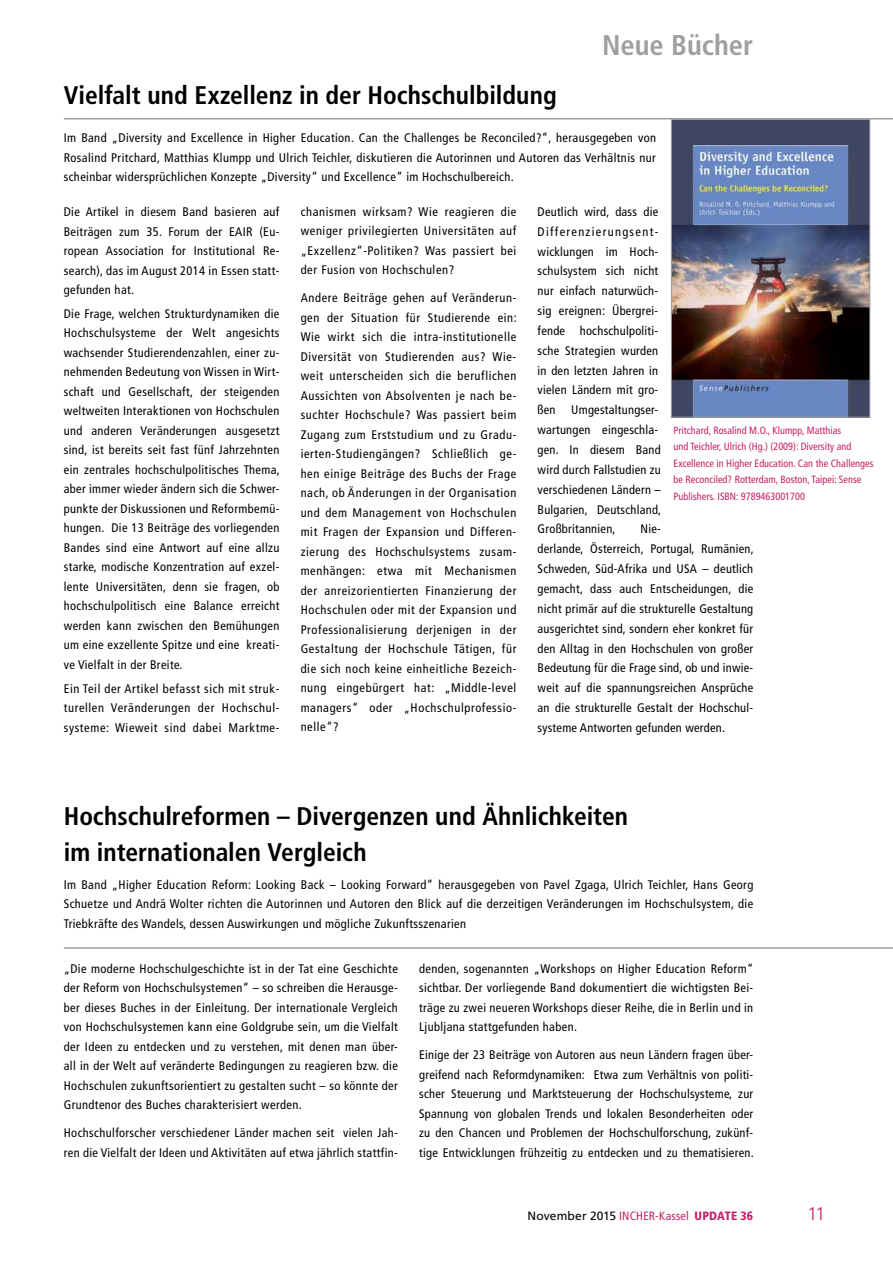
<style>
.page{position:relative;width:893px;height:1263px;background:#fff}
.page>*{position:absolute;margin:0;border:0;box-sizing:border-box;transform-origin:0 0}
.t1{font:700 condensed 28.5px "Frutiger LT Com";color:#9d9fa2}
.t2{font:700 condensed 25.5px/36px "Frutiger LT Com";color:#000}
.t3{font:300 18px "Frutiger LT Com";color:#c81f66}
.t4{font:condensed 12.45px/19.5px "Frutiger LT Com";letter-spacing:.02em;color:#000;text-align:justify}
.t5{font:condensed 12px "Frutiger LT Com";letter-spacing:.015em;color:#c81f66}
.t6{font:condensed 10.5px/16.5px "Frutiger LT Com";letter-spacing:.005em;color:#c81f66}
.s1{font-stretch:normal;color:#000}
.s2{font-weight:900}
</style>
<div class="page">
<img style="left:673px;top:121px;width:195px;height:294px">
<div style="left:671px;top:119px;width:199px;height:298px;border:1px solid #9d9fa2"></div>
<hr style="left:64px;top:118px;width:829px;height:1px;background:#9d9fa2">
<hr style="left:64px;top:947px;width:829px;height:2px;background:#9d9fa2">
<h2 class="t2" style="left:64px;top:77px;width:494px">Vielfalt und Exzellenz in der Hochschulbildung</h2>
<h1 class="t1" style="left:602px;top:28px;width:153px">Neue Bücher</h1>
<p class="t4" style="left:64px;top:128px;width:594px">Im Band „Diversity and Excellence in Higher Education. Can the Challenges be Reconciled?“, herausgegeben von Rosalind Pritchard, Matthias Klumpp und Ulrich Teichler, diskutieren die Autorinnen und Autoren das Verhältnis nur scheinbar widersprüchlichen Konzepte „Diversity“ und Excellence“ im Hochschulbereich.</p>
<p class="t4" style="left:64px;top:202px;width:217px">Die Artikel in diesem Band basieren auf Beiträgen zum 35. Forum der EAIR (Eu&shy;ropean Association for Institutional Re&shy;search), das im August 2014 in Essen statt&shy;gefunden hat.</p>
<p class="t4" style="left:64px;top:304px;width:218px">Die Frage, welchen Strukturdynamiken die Hochschulsysteme der Welt angesichts wachsender Studierendenzahlen, einer zu&shy;nehmenden Bedeutung von Wissen in Wirt&shy;schaft und Gesellschaft, der steigenden weltweiten Interaktionen von Hochschulen und anderen Veränderungen ausgesetzt sind, ist bereits seit fast fünf Jahrzehnten ein zentrales hochschulpolitisches Thema, aber immer wieder ändern sich die Schwer&shy;punkte der Diskussionen und Reformbemü&shy;hungen. Die 13 Beiträge des vorliegenden Bandes sind eine Antwort auf eine allzu starke, modische Konzentration auf exzel&shy;lente Universitäten, denn sie fragen, ob hochschulpolitisch eine Balance erreicht werden kann zwischen den Bemühungen um eine exzellente Spitze und eine kreati&shy;ve Vielfalt in der Breite.</p>
<p class="t4" style="left:64px;top:678px;width:217px">Ein Teil der Artikel befasst sich mit struk&shy;turellen Veränderungen der Hochschul&shy;systeme: Wieweit sind dabei Marktme-</p>
<p class="t4" style="left:301px;top:202px;width:217px">chanismen wirksam? Wie reagieren die weniger privilegierten Universitäten auf „Exzellenz“-Politiken? Was passiert bei der Fusion von Hochschulen?</p>
<p class="t4" style="left:301px;top:288px;width:218px">Andere Beiträge gehen auf Veränderun&shy;gen der Situation für Studierende ein:<br>Wie wirkt sich die intra-institutionelle Diversität von Studierenden aus? Wie&shy;weit unterscheiden sich die beruflichen Aussichten von Absolventen je nach be&shy;suchter Hochschule? Was passiert beim Zugang zum Erststudium und zu Gradu&shy;ierten-Studiengängen? Schließlich ge&shy;hen einige Beiträge des Buchs der Frage nach, ob Änderungen in der Organisation und dem Management von Hochschulen mit Fragen der Expansion und Differen&shy;zierung des Hochschulsystems zusam&shy;menhängen: etwa mit Mechanismen der anreizorientierten Finanzierung der Hochschulen oder mit der Expansion und Professionalisierung derjenigen in der Gestaltung der Hochschule Tätigen, für die sich noch keine einheitliche Bezeich&shy;nung eingebürgert hat: „Middle-level managers“ oder „Hochschulprofessio&shy;nelle“?</p>
<p class="t4" style="left:538px;top:201px;width:122px">Deutlich wird, dass die Differenzierungsent&shy;wicklungen im Hoch&shy;schulsystem sich nicht nur einfach naturwüch&shy;sig ereignen: Übergrei&shy;fende hochschulpoliti&shy;sche Strategien wurden in den letzten Jahren in vielen Ländern mit gro&shy;ßen</p>
<p class="t4" style="left:538px;top:400px;width:125px;text-align:left;text-indent:34px">Umgestaltungser&shy;wartungen eingeschla&shy;gen. In diesem Band wird durch Fallstudien zu verschiedenen Ländern –<br>Bulgarien, Deutschland,<br>Großbritannien,</p>
<p class="t6" style="left:674px;top:422px;width:201px">Pritchard, Rosalind M.O., Klumpp, Matthias<br>und Teichler, Ulrich (Hg.) (2009): Diversity and Excellence in Higher Education. Can the Challenges be Reconciled? Rotterdam, Boston, Taipei: Sense Publishers. ISBN: 9789463001700</p>
<p class="t4" style="left:538px;top:519px;width:218px;text-align:left;text-indent:103px">Nie-<br>derlande, Österreich, Portugal, Rumänien, Schweden, Süd-Afrika und USA – deutlich gemacht, dass auch Entscheidungen, die nicht primär auf die strukturelle Gestaltung ausgerichtet sind, sondern eher konkret für den Alltag in den Hochschulen von großer Bedeutung für die Frage sind, ob und inwie&shy;weit auf die spannungsreichen Ansprüche an die strukturelle Gestalt der Hochschul&shy;systeme Antworten gefunden werden.</p>
<h2 class="t2" style="left:64px;top:798px;width:566px">Hochschulreformen – Divergenzen und Ähnlichkeiten im internationalen Vergleich</h2>
<p class="t4" style="left:64px;top:875px;width:691px">Im Band „Higher Education Reform: Looking Back – Looking Forward“ herausgegeben von Pavel Zgaga, Ulrich Teichler, Hans Georg Schuetze und Andrä Wolter richten die Autorinnen und Autoren den Blick auf die derzeitigen Veränderungen im Hochschulsystem, die Triebkräfte des Wandels, dessen Auswirkungen und mögliche Zukunftsszenarien</p>
<p class="t4" style="left:64px;top:958px;width:336px">„Die moderne Hochschulgeschichte ist in der Tat eine Geschichte der Reform von Hochschulsystemen“ – so schreiben die Herausge&shy;ber dieses Buches in der Einleitung. Der internationale Vergleich von Hochschulsystemen kann eine Goldgrube sein, um die Vielfalt der Ideen zu entdecken und zu verstehen, mit denen man über&shy;all in der Welt auf veränderte Bedingungen zu reagieren bzw. die Hochschulen zukunftsorientiert zu gestalten sucht – so könnte der Grundtenor des Buches charakterisiert werden.</p>
<p class="t4" style="left:64px;top:1123px;width:336px">Hochschulforscher verschiedener Länder machen seit vielen Jah&shy;ren die Vielfalt der Ideen und Aktivitäten auf etwa jährlich stattfin-</p>
<p class="t4" style="left:419px;top:958px;width:336px">denden, sogenannten „Workshops on Higher Education Reform“ sichtbar. Der vorliegende Band dokumentiert die wichtigsten Bei&shy;träge zu zwei neueren Workshops dieser Reihe, die in Berlin und in Ljubljana stattgefunden haben.</p>
<p class="t4" style="left:419px;top:1045px;width:336px">Einige der 23 Beiträge von Autoren aus neun Ländern fragen über&shy;greifend nach Reformdynamiken: Etwa zum Verhältnis von politi&shy;scher Steuerung und Marktsteuerung der Hochschulsysteme, zur Spannung von globalen Trends und lokalen Besonderheiten oder zu den Chancen und Problemen der Hochschulforschung, zukünf&shy;tige Entwicklungen frühzeitig zu entdecken und zu thematisieren.</p>
<p class="t5" style="left:528px;top:1208px;width:227px"><span class="s1">November 2015</span> INCHER-Kassel <span class="s2">UPDATE 36</span></p>
<h3 class="t3" style="left:808px;top:1203px;width:19px">11</h3>
</div>
